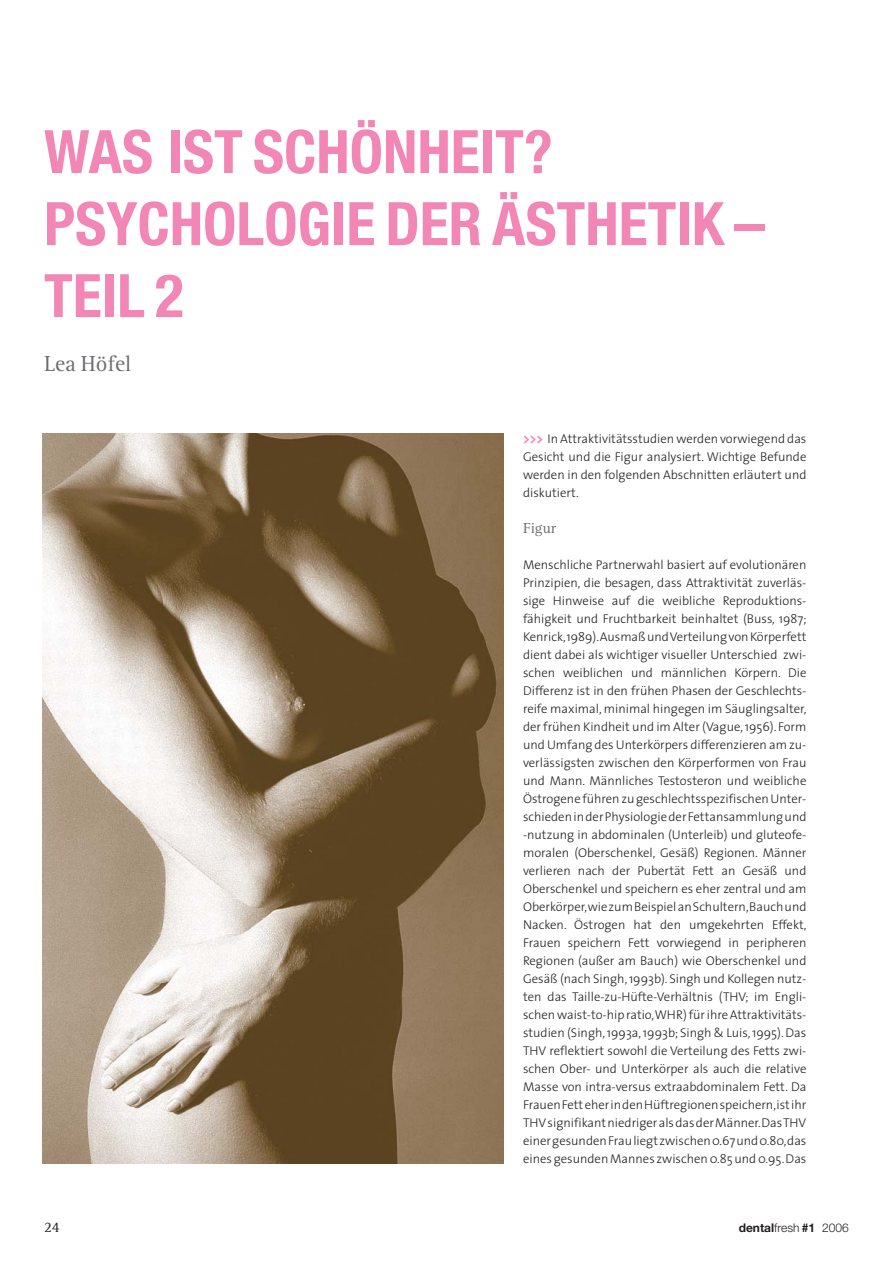
<style>
.page{position:relative;width:893px;height:1263px;background:#fff}
.page>*{position:absolute;margin:0;border:0;box-sizing:border-box;transform-origin:0 0}
.t1{font:700 condensed 60px/72px "Helvetica Neue";color:#f287b6}
.t2{font:22.5px "Rotis Serif";color:#6c6e70}
.t3{font:15px "Rotis Serif";color:#6c6e70}
.t4{font:15px "Rotis Serif";color:#231f20}
.t5{font:300 12.75px/18px "The Sans";color:#231f20;text-align:justify}
.t6{font:300 12px "Helvetica Neue";color:#231f20}
.s1{font-weight:700;font-size:13.5px;color:#f287b6}
.s2{font-weight:700}
</style>
<div class="page">
<img style="left:43px;top:434px;width:460px;height:729px">
<h1 class="t1" style="left:44px;top:121px;width:722px">WAS IST SCHÖNHEIT?<br>PSYCHOLOGIE DER ÄSTHETIK –<br>TEIL 2</h1>
<h2 class="t2" style="left:44px;top:355px;width:89px">Lea Höfel</h2>
<p class="t5" style="left:523px;top:431px;width:285px"><span class="s1">&gt;&gt;&gt;</span> In Attraktivitätsstudien werden vorwiegend das Gesicht und die Figur analysiert. Wichtige Befunde werden in den folgenden Abschnitten erläutert und diskutiert.</p>
<p class="t3" style="left:523px;top:523px;width:35px">Figur</p>
<p class="t5" style="left:523px;top:557px;width:285px">Menschliche Partnerwahl basiert auf evolutionären Prinzipien, die besagen, dass Attraktivität zuverläs&shy;sige Hinweise auf die weibliche Reproduktions&shy;fähigkeit und Fruchtbarkeit beinhaltet (Buss, 1987; Kenrick,1989).Ausmaß und Verteilung von Körperfett dient dabei als wichtiger visueller Unterschied zwi&shy;schen weiblichen und männlichen Körpern. Die Differenz ist in den frühen Phasen der Geschlechts&shy;reife maximal, minimal hingegen im Säuglingsalter, der frühen Kindheit und im Alter (Vague, 1956). Form und Umfang des Unterkörpers differenzieren am zu&shy;verlässigsten zwischen den Körperformen von Frau und Mann. Männliches Testosteron und weibliche Östrogene führen zu geschlechtsspezifischen Unter&shy;schieden in der Physiologie der Fettansammlung und -nutzung in abdominalen (Unterleib) und gluteofe&shy;moralen (Oberschenkel, Gesäß) Regionen. Männer verlieren nach der Pubertät Fett an Gesäß und Oberschenkel und speichern es eher zentral und am Oberkörper,wie zum Beispiel an Schultern,Bauch und Nacken. Östrogen hat den umgekehrten Effekt, Frauen speichern Fett vorwiegend in peripheren Regionen (außer am Bauch) wie Oberschenkel und Gesäß (nach Singh, 1993b). Singh und Kollegen nutz&shy;ten das Taille-zu-Hüfte-Verhältnis (THV; im Engli&shy;schen waist-to-hip ratio,WHR) für ihre Attraktivitäts&shy;studien (Singh, 1993a, 1993b; Singh &amp; Luis, 1995). Das THV reflektiert sowohl die Verteilung des Fetts zwi&shy;schen Ober- und Unterkörper als auch die relative Masse von intra-versus extraabdominalem Fett. Da Frauen Fetteher in den Hüftregionen speichern,istihr THV signifikant niedriger als das der Männer.Das THV einer gesunden Frau liegt zwischen 0.67 und 0.80,das eines gesunden Mannes zwischen 0.85 und 0.95.Das</p>
<p class="t4" style="left:44px;top:1222px;width:17px">24</p>
<p class="t6" style="left:739px;top:1224px;width:112px"><span class="s2">dental</span>fresh <span class="s2">#1</span> 2006</p>
</div>
